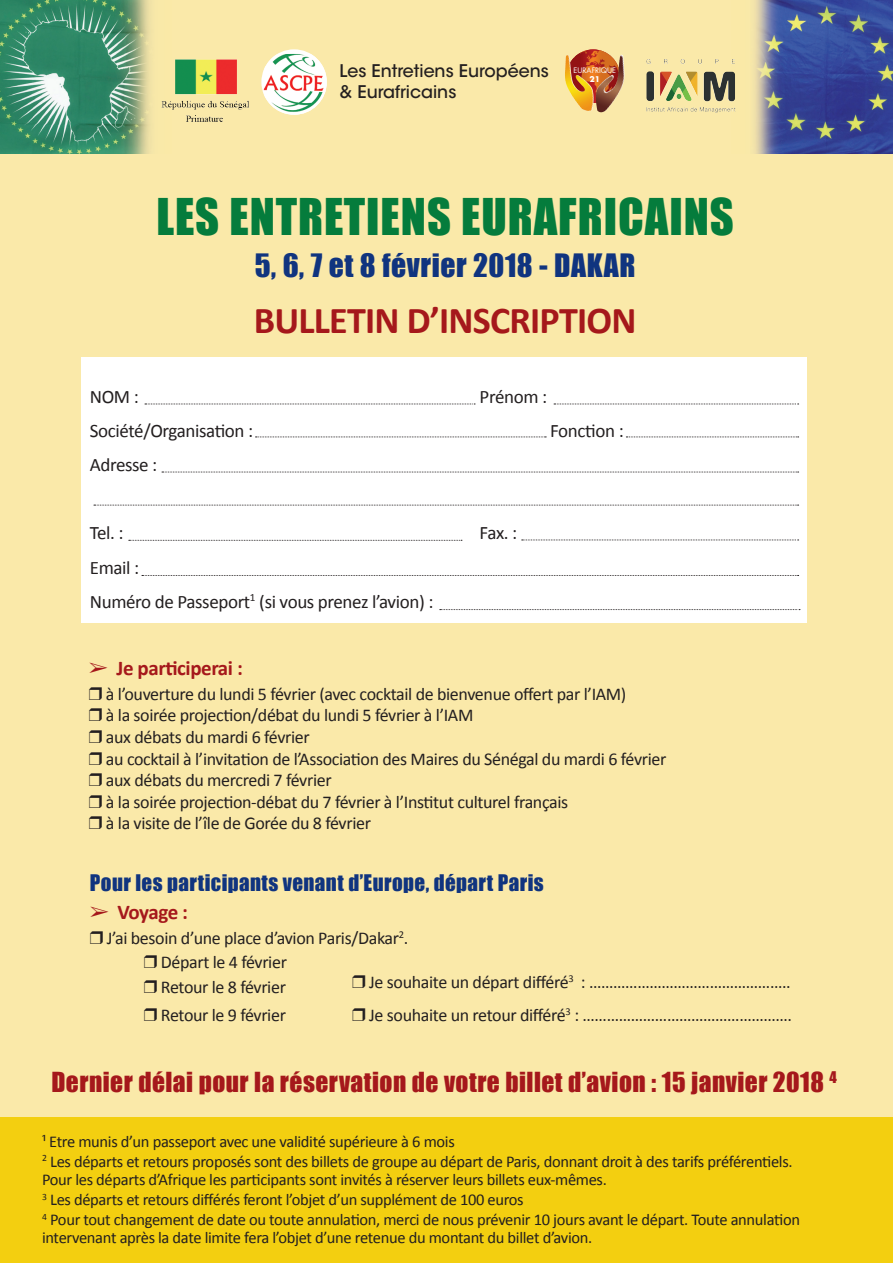
<style>
.page{position:relative;width:893px;height:1263px;background:#fae9a9}
.page>*{position:absolute;margin:0;border:0;box-sizing:border-box;transform-origin:0 0}
.t1{font:46.5px "Impact";letter-spacing:.02em;color:#057c3c}
.t2{font:700 38.1px "Calibri";letter-spacing:-.02em;color:#a5181b}
.t3{font:29.55px "Impact";letter-spacing:.02em;color:#10347f}
.t4{font:25.35px "Impact";letter-spacing:.02em;color:#a5181b}
.t5{font:21px "Impact";letter-spacing:.02em;color:#10347f}
.t6{font:700 21px "Calibri";letter-spacing:-.02em;color:#a5181b}
.t7{font:19.05px "Calibri";letter-spacing:-.02em;color:#231f20}
.t8{font:18px "Calibri";letter-spacing:-.02em;color:#231f20}
.t9{font:500 17.4px "ITC Avant Garde Std";color:#231f20}
.t10{font:16.5px/18px "Calibri";letter-spacing:-.02em;color:#231f20}
.t11{font:700 7.65px "Futura Std";color:#fff}
.t12{font:7.35px "Futura Std";color:#fff}
</style>
<div class="page">
<div style="left:0;top:1117px;width:893px;height:146px;background:#f3cf10"></div>
<div style="left:81px;top:358px;width:726px;height:265px;background:#fff"></div>
<img style="left:732px;top:0;width:161px;height:153px">
<img style="left:0;top:0;width:151px;height:153px">
<img style="left:161px;top:59px;width:88px;height:62px">
<img style="left:646px;top:59px;width:36px;height:5px">
<svg style="left:566px;top:49px;width:54px;height:54px"></svg>
<svg style="left:581px;top:49px;width:12px;height:4px"></svg>
<svg style="left:619px;top:55px;width:2px;height:10px"></svg>
<svg style="left:261px;top:49px;width:66px;height:66px"></svg>
<img style="left:264px;top:54px;width:63px;height:61px">
<svg style="left:145px;top:404px;width:330px;height:1px"></svg>
<svg style="left:554px;top:404px;width:245px;height:1px"></svg>
<svg style="left:255px;top:437px;width:291px;height:1px"></svg>
<svg style="left:626px;top:437px;width:173px;height:1px"></svg>
<svg style="left:162px;top:472px;width:637px;height:1px"></svg>
<svg style="left:94px;top:505px;width:705px;height:1px"></svg>
<svg style="left:129px;top:540px;width:333px;height:1px"></svg>
<svg style="left:142px;top:575px;width:657px;height:1px"></svg>
<svg style="left:440px;top:609px;width:360px;height:1px"></svg>
<svg style="left:522px;top:540px;width:277px;height:1px"></svg>
<p class="t9" style="left:339px;top:60px;width:211px">Les Entretiens Européens</p>
<p class="t9" style="left:339px;top:81px;width:118px">&amp; Eurafricains</p>
<p class="t12" style="left:574px;top:65px;width:44px">EURAFRIQUE</p>
<p class="t11" style="left:590px;top:74px;width:12px">21</p>
<p class="t1" style="left:156px;top:180px;width:579px">LES ENTRETIENS EURAFRICAINS</p>
<p class="t3" style="left:255px;top:242px;width:382px">5, 6, 7 et 8 février 2018 - DAKAR</p>
<p class="t2" style="left:254px;top:297px;width:384px">BULLETIN D’INSCRIPTION</p>
<p class="t7" style="left:90px;top:384px;width:51px">NOM :</p>
<p class="t7" style="left:480px;top:384px;width:69px">Prénom :</p>
<p class="t7" style="left:90px;top:419px;width:165px">Société/Organisation :</p>
<p class="t7" style="left:550px;top:419px;width:75px">Fonction :</p>
<p class="t7" style="left:90px;top:453px;width:69px">Adresse :</p>
<p class="t7" style="left:90px;top:521px;width:35px">Tel. :</p>
<p class="t7" style="left:480px;top:521px;width:39px">Fax. :</p>
<p class="t7" style="left:90px;top:555px;width:51px">Email :</p>
<p class="t7" style="left:90px;top:590px;width:345px">Numéro de Passeport<sup>1</sup> (si vous prenez l’avion) :</p>
<p class="t6" style="left:89px;top:655px;width:155px">➢ Je participerai :</p>
<p class="t8" style="left:106px;top:682px;width:522px">à l’ouverture du lundi 5 février (avec cocktail de bienvenue offert par l’IAM)</p>
<p class="t8" style="left:106px;top:704px;width:369px">à la soirée projection/débat du lundi 5 février à l’IAM</p>
<p class="t8" style="left:106px;top:726px;width:205px">aux débats du mardi 6 février</p>
<p class="t8" style="left:106px;top:747px;width:562px">au cocktail à l’invitation de l’Association des Maires du Sénégal du mardi 6 février</p>
<p class="t8" style="left:106px;top:769px;width:227px">aux débats du mercredi 7 février</p>
<p class="t8" style="left:106px;top:790px;width:464px">à la soirée projection-débat du 7 février à l’Institut culturel français</p>
<p class="t8" style="left:106px;top:812px;width:267px">à la visite de l’île de Gorée du 8 février</p>
<p class="t5" style="left:90px;top:866px;width:455px">Pour les participants venant d’Europe, départ Paris</p>
<p class="t6" style="left:90px;top:899px;width:100px">➢ Voyage :</p>
<p class="t8" style="left:107px;top:927px;width:303px">J’ai besoin d’une place d’avion Paris/Dakar<sup>2</sup>.</p>
<p class="t8" style="left:161px;top:951px;width:128px">Départ le 4 février</p>
<p class="t8" style="left:161px;top:976px;width:127px">Retour le 8 février</p>
<p class="t8" style="left:161px;top:1004px;width:127px">Retour le 9 février</p>
<p class="t8" style="left:369px;top:970px;width:423px">Je souhaite un départ différé<sup>3</sup> : …………………………………………..</p>
<p class="t8" style="left:369px;top:1004px;width:424px">Je souhaite un retour différé<sup>3</sup> : …………………………………………….</p>
<p class="t4" style="left:51px;top:1062px;width:787px">Dernier délai pour la réservation de votre billet d’avion : 15 janvier 2018 <sup>4</sup></p>
<p class="t10" style="left:42px;top:1131px;width:414px">¹ Etre munis d’un passeport avec une validité supérieure à 6 mois</p>
<p class="t10" style="left:42px;top:1151px;width:752px"><sup>2</sup> Les départs et retours proposés sont des billets de groupe au départ de Paris, donnant droit à des tarifs préférentiels.<br>Pour les départs d’Afrique les participants sont invités à réserver leurs billets eux-mêmes.</p>
<p class="t10" style="left:42px;top:1190px;width:483px"><sup>3</sup> Les départs et retours différés feront l’objet d’un supplément de 100 euros</p>
<p class="t10" style="left:42px;top:1210px;width:759px"><sup>4</sup> Pour tout changement de date ou toute annulation, merci de nous prévenir 10 jours avant le départ. Toute annulation intervenant après la date limite fera l’objet d’une retenue du montant du billet d’avion.</p>
</div>
